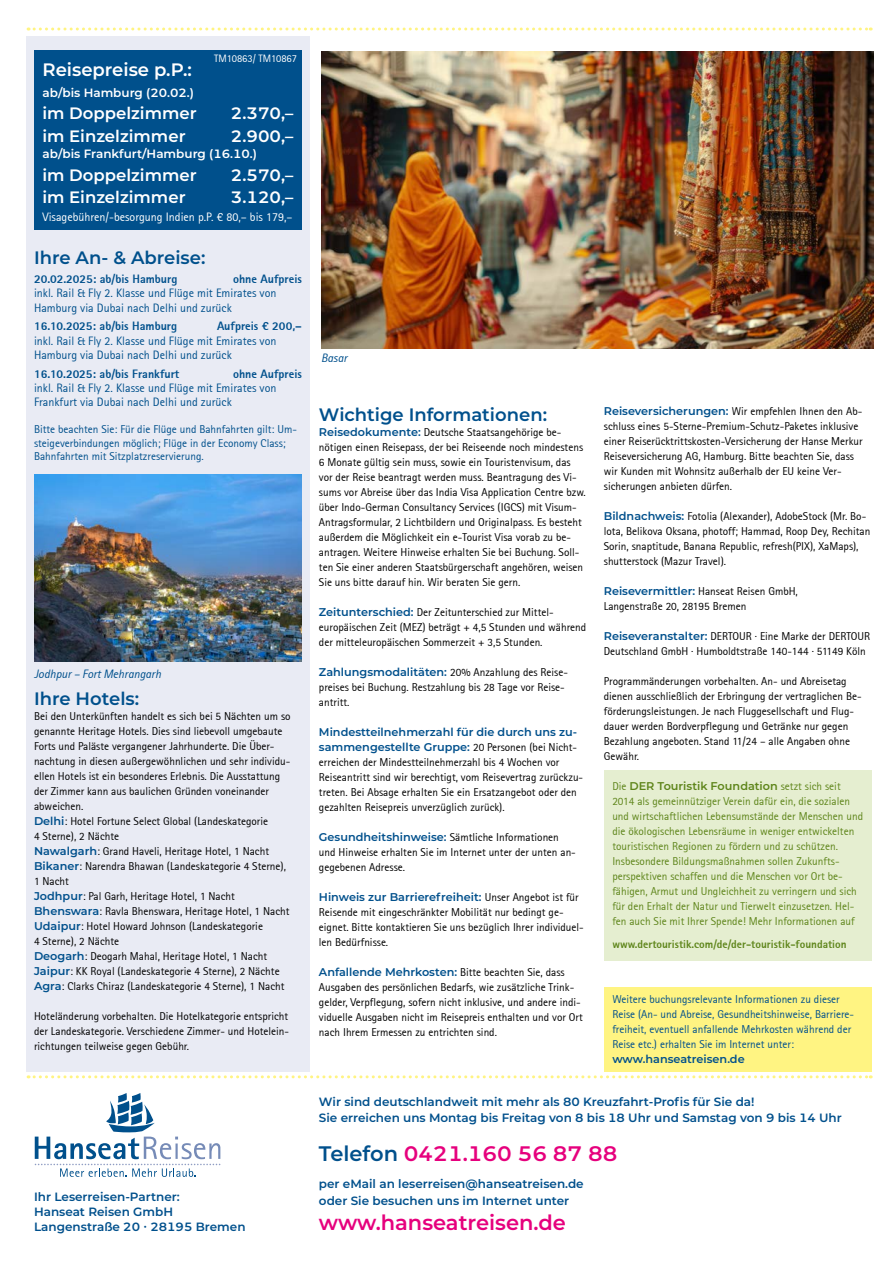
<style>
.page{position:relative;width:893px;height:1263px;background:#fff}
.page>*{position:absolute;margin:0;border:0;box-sizing:border-box;transform-origin:0 0}
.t1{font:600 21px "Montserrat";color:#e6007d}
.t2{font:600 18px "Montserrat";color:#00508c}
.t3{font:600 18px "Montserrat";color:#fff}
.t4{font:600 16.5px "Montserrat";color:#fff}
.t5{font:600 12px/15px "Montserrat";color:#00508c}
.t6{font:12px/14.4px "Rotis Sans Serif";color:#00508c}
.t7{font:800 12px "Rotis Sans Serif";color:#00508c}
.t8{font:600 12px "Montserrat";color:#fff}
.t9{font:12px "Rotis Sans Serif";color:#fff}
.t10{font:italic 12px "Rotis Sans Serif";color:#00508c}
.t11{font:11.25px/15px "Rotis Sans Serif";color:#000}
.t12{font:11.25px/15px "Rotis Sans Serif";color:#5e851a}
.t13{font:11.25px/15px "Rotis Sans Serif";color:#00508c}
.t14{font:600 11.25px/15px "Montserrat";color:#00508c}
.t15{font:800 11.25px "Rotis Sans Serif";color:#5e851a}
.t16{font:600 11.25px "Montserrat";color:#5e851a}
.t17{font:10.5px "Rotis Sans Serif";color:#fff}
.s1{font-family:"Montserrat";font-weight:600;color:#00508c}
.s2{font-family:"Rotis Sans Serif";font-weight:400;color:#000}
.s3{font-family:"Rotis Sans Serif";font-weight:400}
.s4{color:#00508c}
</style>
<div class="page">
<svg style="left:28px;top:28px;width:843px;height:3px"></svg>
<svg style="left:35px;top:1093px;width:185px;height:84px"></svg>
<svg style="left:28px;top:1075px;width:843px;height:3px"></svg>
<div style="left:604px;top:986px;width:268px;height:85px;background:#fff482"></div>
<div style="left:27px;top:36px;width:283px;height:1035px;background:#e9ebf4"></div>
<div style="left:34px;top:50px;width:268px;height:179px;background:#00508c"></div>
<img style="left:321px;top:51px;width:553px;height:298px">
<img style="left:34px;top:475px;width:268px;height:187px">
<div style="left:604px;top:770px;width:268px;height:191px;background:#e5eed0"></div>
<p class="t17" style="left:214px;top:52px;width:84px">TM10863/ TM10867</p>
<h2 class="t3" style="left:43px;top:57px;width:151px">Reisepreise p.P.:</h2>
<p class="t8" style="left:43px;top:84px;width:153px">ab/bis Hamburg (20.02.)</p>
<h3 class="t4" style="left:43px;top:102px;width:156px">im Doppelzimmer</h3>
<h3 class="t4" style="left:231px;top:102px;width:64px">2.370,–</h3>
<h3 class="t4" style="left:43px;top:124px;width:145px">im Einzelzimmer</h3>
<h3 class="t4" style="left:231px;top:124px;width:64px">2.900,–</h3>
<p class="t8" style="left:43px;top:145px;width:216px">ab/bis Frankfurt/Hamburg (16.10.)</p>
<h3 class="t4" style="left:43px;top:163px;width:156px">im Doppelzimmer</h3>
<h3 class="t4" style="left:231px;top:163px;width:64px">2.570,–</h3>
<h3 class="t4" style="left:43px;top:186px;width:145px">im Einzelzimmer</h3>
<h3 class="t4" style="left:231px;top:186px;width:64px">3.120,–</h3>
<p class="t9" style="left:43px;top:210px;width:252px">Visagebühren/-besorgung Indien p.P. € 80,– bis 179,–</p>
<h2 class="t2" style="left:34px;top:245px;width:173px">Ihre An- &amp; Abreise:</h2>
<p class="t7" style="left:34px;top:271px;width:145px">20.02.2025: ab/bis Hamburg</p>
<p class="t7" style="left:233px;top:271px;width:70px">ohne Aufpreis</p>
<p class="t6" style="left:34px;top:286px;width:244px">inkl. Rail &amp; Fly 2. Klasse und Flüge mit Emirates von<br>Hamburg via Dubai nach Delhi und zurück</p>
<p class="t7" style="left:34px;top:318px;width:145px">16.10.2025: ab/bis Hamburg</p>
<p class="t7" style="left:217px;top:318px;width:86px">Aufpreis € 200,–</p>
<p class="t6" style="left:34px;top:333px;width:244px">inkl. Rail &amp; Fly 2. Klasse und Flüge mit Emirates von<br>Hamburg via Dubai nach Delhi und zurück</p>
<p class="t7" style="left:34px;top:366px;width:147px">16.10.2025: ab/bis Frankfurt</p>
<p class="t7" style="left:233px;top:366px;width:70px">ohne Aufpreis</p>
<p class="t6" style="left:34px;top:381px;width:244px">inkl. Rail &amp; Fly 2. Klasse und Flüge mit Emirates von<br>Frankfurt via Dubai nach Delhi und zurück</p>
<p class="t13" style="left:34px;top:423px;width:265px;line-height:13.5px">Bitte beachten Sie: Für die Flüge und Bahnfahrten gilt: Um&shy;steigeverbindungen möglich; Flüge in der Economy Class;<br>Bahnfahrten mit Sitzplatzreservierung.</p>
<p class="t10" style="left:34px;top:666px;width:129px">Jodhpur – Fort Mehrangarh</p>
<h2 class="t2" style="left:34px;top:686px;width:107px">Ihre Hotels:</h2>
<p class="t11" style="left:34px;top:709px;width:258px">Bei den Unterkünften handelt es sich bei 5 Nächten um so genannte Heritage Hotels. Dies sind liebevoll umgebaute Forts und Paläste vergangener Jahrhunderte. Die Über&shy;nachtung in diesen außergewöhnlichen und sehr individu&shy;ellen Hotels ist ein besonderes Erlebnis. Die Ausstattung der Zimmer kann aus baulichen Gründen voneinander abweichen.<br><span class="s1">Delhi</span>: Hotel Fortune Select Global (Landeskategorie<br>4 Sterne), 2 Nächte<br><span class="s1">Nawalgarh</span>: Grand Haveli, Heritage Hotel, 1 Nacht <span class="s1">Bikaner</span>: Narendra Bhawan (Landeskategorie 4 Sterne), 1 Nacht<br><span class="s1">Jodhpur</span>: Pal Garh, Heritage Hotel, 1 Nacht <span class="s1">Bhenswara</span>: Ravla Bhenswara, Heritage Hotel, 1 Nacht <span class="s1">Udaipur</span>: Hotel Howard Johnson (Landeskategorie<br>4 Sterne), 2 Nächte<br><span class="s1">Deogarh</span>: Deogarh Mahal, Heritage Hotel, 1 Nacht <span class="s1">Jaipur</span>: KK Royal (Landeskategorie 4 Sterne), 2 Nächte <span class="s1">Agra</span>: Clarks Chiraz (Landeskategorie 4 Sterne), 1 Nacht</p>
<p class="t11" style="left:34px;top:1008px;width:257px;text-align:justify">Hoteländerung vorbehalten. Die Hotelkategorie entspricht der Landeskategorie. Verschiedene Zimmer- und Hotelein&shy;richtungen teilweise gegen Gebühr.</p>
<p class="t5" style="left:34px;top:1189px;width:213px">Ihr Leserreisen-Partner:<br>Hanseat Reisen GmbH<br>Langenstraße 20 ∙ 28195 Bremen</p>
<p class="t10" style="left:321px;top:351px;width:28px">Basar</p>
<h2 class="t2" style="left:319px;top:402px;width:230px">Wichtige Informationen:</h2>
<p class="t11" style="left:319px;top:425px;width:268px"><span class="s1">Reisedokumente:</span> Deutsche Staatsangehörige be&shy;nötigen einen Reisepass, der bei Reiseende noch mindestens 6 Monate gültig sein muss, sowie ein Touristenvisum, das vor der Reise beantragt werden muss. Beantragung des Vi&shy;sums vor Abreise über das India Visa Application Centre bzw. über Indo-German Consultancy Services (IGCS) mit Visum-Antragsformular, 2 Lichtbildern und Originalpass. Es besteht außerdem die Möglichkeit ein e-Tourist Visa vorab zu be&shy;antragen. Weitere Hinweise erhalten Sie bei Buchung. Soll&shy;ten Sie einer anderen Staatsbürgerschaft angehören, weisen Sie uns bitte darauf hin. Wir beraten Sie gern.</p>
<p class="t11" style="left:319px;top:605px;width:269px"><span class="s1">Zeitunterschied:</span> Der Zeitunterschied zur Mittel&shy;europäischen Zeit (MEZ) beträgt + 4,5 Stunden und während der mitteleuropäischen Sommerzeit + 3,5 Stunden.</p>
<p class="t11" style="left:319px;top:665px;width:251px"><span class="s1">Zahlungsmodalitäten:</span> 20% Anzahlung des Reise&shy;preises bei Buchung. Restzahlung bis 28 Tage vor Reise&shy;antritt.</p>
<p class="t14" style="left:319px;top:724px;width:260px">Mindestteilnehmerzahl für die durch uns zu&shy;sammengestellte Gruppe: <span class="s2">20 Personen (bei Nicht-</span></p>
<p class="t11" style="left:319px;top:755px;width:266px">erreichen der Mindestteilnehmerzahl bis 4 Wochen vor Reiseantritt sind wir berechtigt, vom Reisevertrag zurückzu&shy;treten. Bei Absage erhalten Sie ein Ersatzangebot oder den gezahlten Reisepreis unverzüglich zurück).</p>
<p class="t11" style="left:319px;top:830px;width:258px"><span class="s1">Gesundheitshinweise:</span> Sämtliche Informationen und Hinweise erhalten Sie im Internet unter der unten an&shy;gegebenen Adresse.</p>
<p class="t14" style="left:319px;top:889px;width:261px">Hinweis zur Barrierefreiheit: <span class="s2">Unser Angebot ist für</span></p>
<p class="t11" style="left:319px;top:905px;width:266px">Reisende mit eingeschränkter Mobilität nur bedingt ge&shy;eignet. Bitte kontaktieren Sie uns bezüglich Ihrer individuel&shy;len Bedürfnisse.</p>
<p class="t14" style="left:319px;top:964px;width:247px">Anfallende Mehrkosten: <span class="s2">Bitte beachten Sie, dass</span></p>
<p class="t11" style="left:319px;top:980px;width:265px">Ausgaben des persönlichen Bedarfs, wie zusätzliche Trink&shy;gelder, Verpflegung, sofern nicht inklusive, und andere indi&shy;viduelle Ausgaben nicht im Reisepreis enthalten und vor Ort nach Ihrem Ermessen zu entrichten sind.</p>
<p class="t11" style="left:604px;top:403px;width:260px"><span class="s1">Reiseversicherungen:</span> Wir empfehlen Ihnen den Ab&shy;schluss eines 5-Sterne-Premium-Schutz-Paketes inklusive einer Reiserücktrittskosten-Versicherung der Hanse Merkur Reiseversicherung AG, Hamburg. Bitte beachten Sie, dass wir Kunden mit Wohnsitz außerhalb der EU keine Ver&shy;sicherungen anbieten dürfen.</p>
<p class="t11" style="left:604px;top:508px;width:268px"><span class="s1">Bildnachweis:</span> Fotolia (Alexander), AdobeStock (Mr. Bo&shy;lota, Belikova Oksana, photoff; Hammad, Roop Dey, Rechitan Sorin, snaptitude, Banana Republic, refresh(PIX), XaMaps), shutterstock (Mazur Travel).</p>
<p class="t11" style="left:604px;top:583px;width:196px"><span class="s1">Reisevermittler:</span> Hanseat Reisen GmbH,<br>Langenstraße 20, 28195 Bremen</p>
<p class="t11" style="left:604px;top:628px;width:268px"><span class="s1">Reiseveranstalter:</span> DERTOUR · Eine Marke der DERTOUR<br>Deutschland GmbH · Humboldtstraße 140-144 · 51149 Köln</p>
<p class="t11" style="left:604px;top:673px;width:259px">Programmänderungen vorbehalten. An- und Abreisetag dienen ausschließlich der Erbringung der vertraglichen Be&shy;förderungsleistungen. Je nach Fluggesellschaft und Flug&shy;dauer werden Bordverpflegung und Getränke nur gegen Bezahlung angeboten. Stand 11/24 – alle Angaben ohne Gewähr.</p>
<p class="t16" style="left:612px;top:778px;width:230px"><span class="s3">Die</span> DER Touristik Foundation <span class="s3">setzt sich seit</span></p>
<p class="t12" style="left:612px;top:793px;width:252px">2014 als gemeinnütziger Verein dafür ein, die sozialen und wirtschaftlichen Lebensumstände der Menschen und die ökologischen Lebensräume in weniger entwickelten touristischen Regionen zu fördern und zu schützen.<br>Insbesondere Bildungsmaßnahmen sollen Zukunfts&shy;perspektiven schaffen und die Menschen vor Ort be&shy;fähigen, Armut und Ungleichheit zu verringern und sich für den Erhalt der Natur und Tierwelt einzusetzen. Hel&shy;fen auch Sie mit Ihrer Spende! Mehr Informationen auf</p>
<p class="t15" style="left:612px;top:937px;width:236px">www.dertouristik.com/de/der-touristik-foundation</p>
<p class="t13" style="left:612px;top:991px;width:243px">Weitere buchungsrelevante Informationen zu dieser Reise (An- und Abreise, Gesundheitshinweise, Barriere&shy;freiheit, eventuell anfallende Mehrkosten während der Reise etc.) erhalten Sie im Internet unter:</p>
<p class="t14" style="left:612px;top:1051px;width:134px">www.hanseatreisen.de</p>
<p class="t5" style="left:319px;top:1092px;width:524px;line-height:16.5px">Wir sind deutschlandweit mit mehr als 80 Kreuzfahrt-Profis für Sie da!<br>Sie erreichen uns Montag bis Freitag von 8 bis 18 Uhr und Samstag von 9 bis 14 Uhr</p>
<h1 class="t1" style="left:319px;top:1139px;width:300px"><span class="s4">Telefon</span> 0421.160 56 87 88</h1>
<p class="t5" style="left:319px;top:1175px;width:266px;line-height:16.5px">per eMail an leserreisen@hanseatreisen.de oder Sie besuchen uns im Internet unter</p>
<h1 class="t1" style="left:319px;top:1208px;width:249px">www.hanseatreisen.de</h1>
</div>
